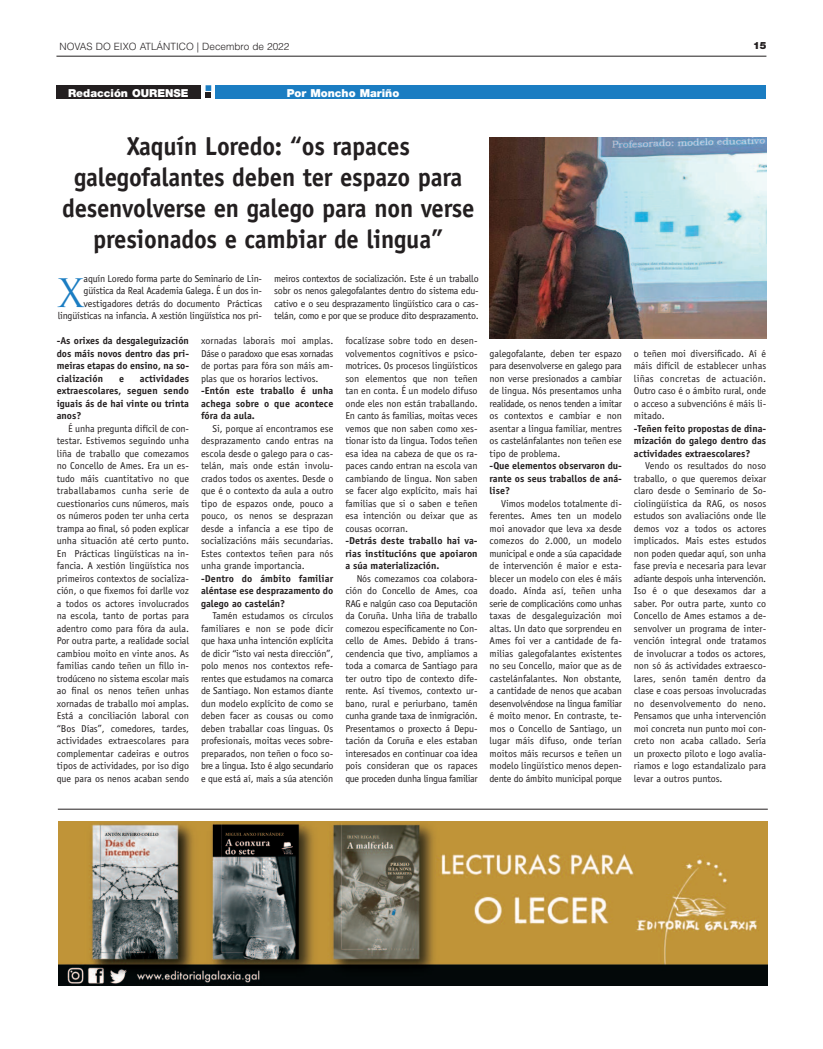
<style>
.page{position:relative;width:823px;height:1049px;background:#fff}
.page>*{position:absolute;margin:0;border:0;box-sizing:border-box;transform-origin:0 0}
.t1{font:38.2px "Trajan Pro";color:#1b7dc2}
.t2{font:700 26px/31.2px "Officina Sans Std";letter-spacing:-.01em;color:#231f20;text-align:center;scale:.95 1}
.t3{font:900 11px "Helvetica Neue LT";color:#fff}
.t4{font:10px/12.5px "Officina Sans Std";letter-spacing:-.02em;color:#231f20;text-align:justify}
.t5{font:700 10px/12.5px "Officina Sans Std";color:#231f20;text-align:justify}
.t6{font:300 10px "Helvetica LT Std";color:#231f20}
.t7{font:900 10px "Helvetica Neue LT";color:#231f20}
</style>
<div class="page">
<hr style="left:56px;top:56px;width:710px;height:1px;background:#231f20">
<div style="left:57px;top:85px;width:144px;height:13px;background:#231f20"></div>
<div style="left:215px;top:85px;width:551px;height:13px;background:#1b7dc2"></div>
<svg style="left:205px;top:85px;width:6px;height:13px"></svg>
<img style="left:489px;top:137px;width:276px;height:201px">
<div style="left:58px;top:818px;width:708px;height:173px;background:linear-gradient(to right,#fff,#fff)"></div>
<img style="left:58px;top:822px;width:708px;height:163px">
<hr style="left:58px;top:809px;width:709px;height:1px;background:#231f20">
<p class="t6" style="left:59px;top:42px;width:231px">NOVAS DO EIXO ATLÁNTICO | Decembro de 2022</p>
<p class="t7" style="left:752px;top:40px;width:15px">15</p>
<p class="t3" style="left:68px;top:86px;width:122px">Redacción OURENSE</p>
<p class="t3" style="left:287px;top:86px;width:114px">Por Moncho Mariño</p>
<h2 class="t2" style="left:62px;top:133px;width:435px">Xaquín Loredo: “os rapaces galegofalantes deben ter espazo para desenvolverse en galego para non verse presionados e cambiar de lingua”</h2>
<h1 class="t1" style="left:58px;top:278px;width:28px">X</h1>
<p class="t4" style="left:58px;top:273px;width:206px;text-align:right">aquín Loredo forma parte do Seminario de Lin&shy;güística da Real Academia Galega. É un dos in&shy;vestigadores detrás do documento Prácticas lingüísticas na infancia. A xestión lingüística nos pri-</p>
<p class="t4" style="left:274px;top:273px;width:206px">meiros contextos de socialización. Este é un traballo sobr os nenos galegofalantes dentro do sistema edu&shy;cativo e o seu desprazamento lingüístico cara o cas&shy;telán, como e por que se produce dito desprazamento.</p>
<p class="t5" style="left:57px;top:335px;width:134px">-As orixes da desgaleguización dos máis novos dentro das pri&shy;meiras etapas do ensino, na so&shy;cialización</p>
<p class="t5" style="left:57px;top:373px;width:134px;text-indent:83px">actividades extraescolares, seguen sendo iguais ás de hai vinte ou trinta anos?</p>
<p class="t4" style="left:57px;top:423px;width:134px;text-indent:11px">É unha pregunta difícil de con&shy;testar. Estivemos seguindo unha liña de traballo que comezamos no Concello de Ames. Era un es&shy;tudo máis cuantitativo no que traballabamos cunha serie de cuestionarios cuns números, mais os números poden ter unha certa trampa ao final, só poden explicar unha situación até certo punto.<br>En Prácticas lingüísticas na in&shy;fancia. A xestión lingüística nos primeiros contextos de socializa&shy;ción, o que fixemos foi darlle voz a todos os actores involucrados na escola, tanto de portas para adentro como para fóra da aula.<br>Por outra parte, a realidade social cambiou moito en vinte anos. As familias cando teñen un fillo in&shy;trodúceno no sistema escolar mais ao final os nenos teñen unhas xornadas de traballo moi amplas.<br>Está a conciliación laboral con “Bos Días”, comedores, tardes, actividades extraescolares para complementar cadeiras e outros tipos de actividades, por iso digo que para os nenos acaban sendo</p>
<p class="t5" style="left:119px;top:373px;width:6px">e</p>
<p class="t4" style="left:201px;top:335px;width:134px">xornadas laborais moi amplas.<br>Dáse o paradoxo que esas xornadas de portas para fóra son máis am&shy;plas que os horarios lectivos.</p>
<p class="t5" style="left:201px;top:385px;width:134px">-Entón este traballo é unha achega sobre o que acontece fóra da aula.</p>
<p class="t4" style="left:201px;top:423px;width:134px;text-indent:11px">Si, porque aí encontramos ese desprazamento cando entras na escola desde o galego para o cas&shy;telán, mais onde están involu&shy;crados todos os axentes. Desde o que é o contexto da aula a outro tipo de espazos onde, pouco a pouco, os nenos se desprazan desde a infancia a ese tipo de socializacións máis secundarias.<br>Estes contextos teñen para nós unha grande importancia.</p>
<p class="t5" style="left:201px;top:573px;width:134px">-Dentro do ámbito familiar aléntase ese desprazamento do galego ao castelán?</p>
<p class="t4" style="left:201px;top:610px;width:134px;text-indent:11px">Tamén estudamos os círculos familiares e non se pode dicir que haxa unha intención explícita de dicir “isto vai nesta dirección”, polo menos nos contextos refe&shy;rentes que estudamos na comarca de Santiago. Non estamos diante dun modelo explícito de como se deben facer as cousas ou como deben traballar coas linguas. Os profesionais, moitas veces sobre&shy;preparados, non teñen o foco so&shy;bre a lingua. Isto é algo secundario e que está aí, mais a súa atención</p>
<p class="t4" style="left:345px;top:335px;width:134px">focalízase sobre todo en desen&shy;volvementos cognitivos e psico&shy;motrices. Os procesos lingüísticos son elementos que non teñen tan en conta. É un modelo difuso onde eles non están traballando.<br>En canto ás familias, moitas veces vemos que non saben como xes&shy;tionar isto da lingua. Todos teñen esa idea na cabeza de que os ra&shy;paces cando entran na escola van cambiando de lingua. Non saben se facer algo explícito, mais hai familias que si o saben e teñen esa intención ou deixar que as cousas ocorran.</p>
<p class="t5" style="left:345px;top:535px;width:134px">-Detrás deste traballo hai va&shy;rias institucións que apoiaron a súa materialización.</p>
<p class="t4" style="left:345px;top:573px;width:134px;text-indent:11px">Nós comezamos coa colabora&shy;ción do Concello de Ames, coa RAG e nalgún caso coa Deputación da Coruña. Unha liña de traballo comezou especificamente no Con&shy;cello de Ames. Debido á trans&shy;cendencia que tivo, ampliamos a toda a comarca de Santiago para ter outro tipo de contexto dife&shy;rente. Así tivemos, contexto ur&shy;bano, rural e periurbano, tamén cunha grande taxa de inmigración.<br>Presentamos o proxecto á Depu&shy;tación da Coruña e eles estaban interesados en continuar coa idea pois consideran que os rapaces que proceden dunha lingua familiar</p>
<p class="t4" style="left:489px;top:348px;width:134px">galegofalante, deben ter espazo para desenvolverse en galego para non verse presionados a cambiar de lingua. Nós presentamos unha realidade, os nenos tenden a imitar os contextos e cambiar e non asentar a lingua familiar, mentres os castelánfalantes non teñen ese tipo de problema.</p>
<p class="t5" style="left:489px;top:460px;width:134px">-Que elementos observaron du&shy;rante os seus traballos de aná&shy;lise?</p>
<p class="t4" style="left:489px;top:498px;width:134px;text-indent:11px">Vimos modelos totalmente di&shy;ferentes. Ames ten un modelo moi anovador que leva xa desde comezos do 2.000, un modelo municipal e onde a súa capacidade de intervención é maior e esta&shy;blecer un modelo con eles é máis doado. Aínda así, teñen unha serie de complicacións como unhas taxas de desgaleguización moi altas. Un dato que sorprendeu en Ames foi ver a cantidade de fa&shy;milias galegofalantes existentes no seu Concello, maior que as de castelánfalantes. Non obstante, a cantidade de nenos que acaban desenvolvéndose na lingua familiar é moito menor. En contraste, te&shy;mos o Concello de Santiago, un lugar máis difuso, onde terían moitos máis recursos e teñen un modelo lingüístico menos depen&shy;dente do ámbito municipal porque</p>
<p class="t4" style="left:633px;top:348px;width:134px">o teñen moi diversificado. Aí é máis difícil de establecer unhas liñas concretas de actuación.<br>Outro caso é o ámbito rural, onde o acceso a subvencións é máis li&shy;mitado.</p>
<p class="t5" style="left:633px;top:423px;width:134px">-Teñen feito propostas de dina&shy;mización do galego dentro das actividades extraescolares?</p>
<p class="t4" style="left:633px;top:460px;width:134px;text-indent:11px">Vendo os resultados do noso traballo, o que queremos deixar claro desde o Seminario de So&shy;ciolingüística da RAG, os nosos estudos son avaliacións onde lle demos voz a todos os actores implicados. Mais estes estudos non poden quedar aquí, son unha fase previa e necesaria para levar adiante despois unha intervención.<br>Iso é o que desexamos dar a saber. Por outra parte, xunto co Concello de Ames estamos a de&shy;senvolver un programa de inter&shy;vención integral onde tratamos de involucrar a todos os actores, non só ás actividades extraesco&shy;lares, senón tamén dentro da clase e coas persoas involucradas no desenvolvemento do neno.<br>Pensamos que unha intervención moi concreta nun punto moi con&shy;creto non acaba callado. Sería un proxecto piloto e logo avalia&shy;riamos e logo estandalizalo para levar a outros puntos.</p>
</div>
